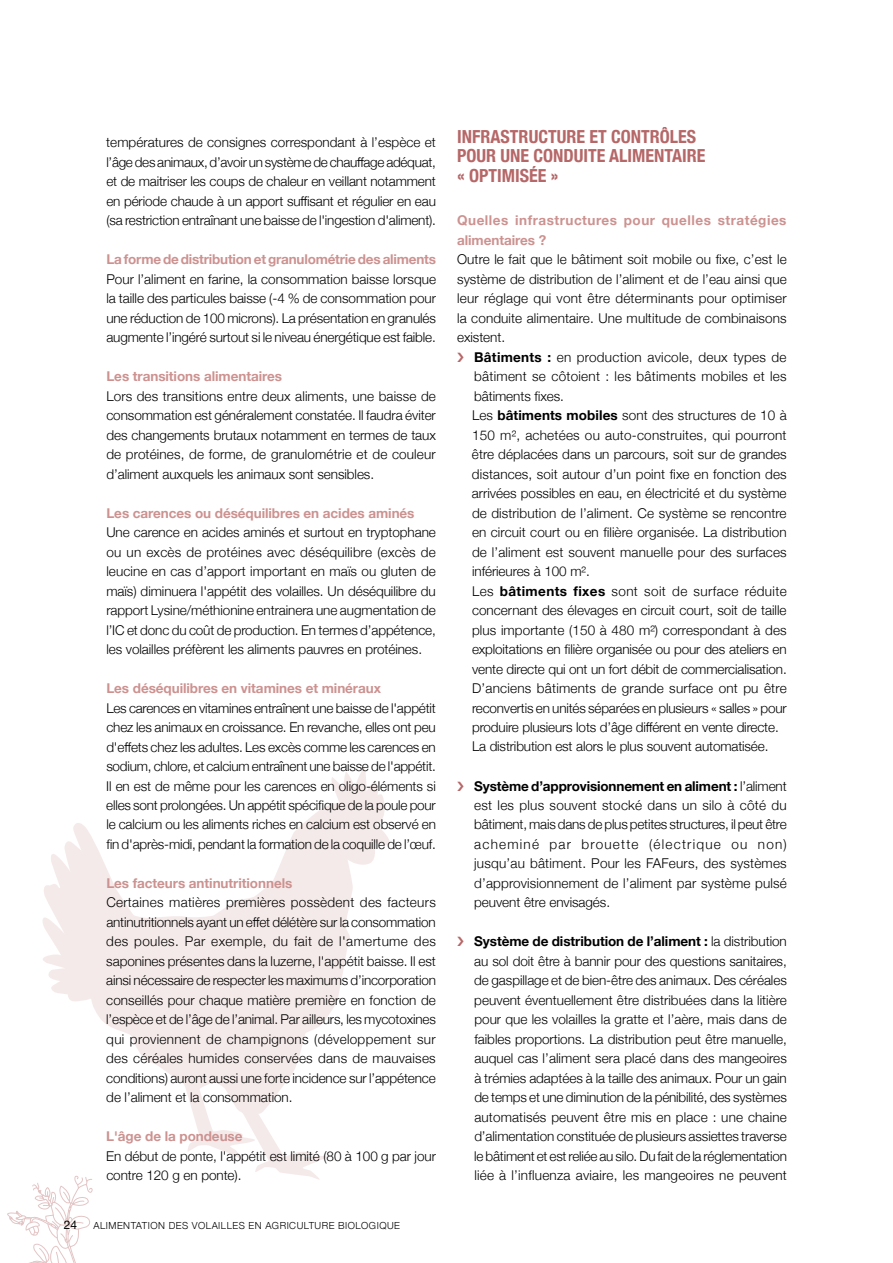
<style>
.page{position:relative;width:893px;height:1263px;background:#fff}
.page>*{position:absolute;margin:0;border:0;box-sizing:border-box;transform-origin:0 0}
.t1{font:700 condensed 18px/19.5px "Helvetica Neue";color:#b66768}
.t2{font:300 13.5px/19.5px "Helvetica Neue";letter-spacing:-.005em;color:#000;text-align:justify}
.t3{font:700 13.5px "Helvetica Neue";letter-spacing:-.005em;color:#cc9290}
.t4{font:700 13.5px/19.5px "Helvetica Neue";letter-spacing:.04em;color:#cc9290}
.t5{font:12px "Helvetica Neue";color:#000}
.t6{font:300 9.75px "Helvetica Neue";letter-spacing:.05em;color:#000}
.s1{font-weight:700}
</style>
<div class="page">
<svg style="left:7px;top:1180px;width:86px;height:83px"></svg>
<svg style="left:43px;top:768px;width:347px;height:412px"></svg>
<p class="t2" style="left:106px;top:132px;width:331px">températures de consignes correspondant à l’espèce et l’âgedes animaux, d’avoirunsystèmede chauffage adéquat, et de maitriser les coups de chaleur en veillant notamment en période chaude à un apport suffisant et régulier en eau (sa restriction entraînant une baisse de l'ingestion d'aliment).</p>
<p class="t3" style="left:106px;top:249px;width:331px">La forme de distribution et granulométrie des aliments</p>
<p class="t2" style="left:106px;top:268px;width:331px">Pour l’aliment en farine, la consommation baisse lorsque la taille des particules baisse (-4 % de consommation pour une réduction de 100 microns). La présentation en granulés augmente l’ingéré surtout si le niveau énergétique est faible.</p>
<p class="t3" style="left:106px;top:366px;width:177px">Les transitions alimentaires</p>
<p class="t2" style="left:106px;top:385px;width:331px">Lors des transitions entre deux aliments, une baisse de consommation est généralement constatée. Il faudra éviter des changements brutaux notamment en termes de taux de protéines, de forme, de granulométrie et de couleur d’aliment auxquels les animaux sont sensibles.</p>
<p class="t3" style="left:106px;top:502px;width:310px">Les carences ou déséquilibres en acides aminés</p>
<p class="t2" style="left:106px;top:522px;width:331px">Une carence en acides aminés et surtout en tryptophane ou un excès de protéines avec déséquilibre (excès de leucine en cas d’apport important en maïs ou gluten de maïs) diminuera l'appétit des volailles. Un déséquilibre du rapport Lysine/méthionine entrainera une augmentation de l’IC et donc du coût de production. En termes d’appétence, les volailles préfèrent les aliments pauvres en protéines.</p>
<p class="t3" style="left:106px;top:678px;width:276px">Les déséquilibres en vitamines et minéraux</p>
<p class="t2" style="left:106px;top:697px;width:331px">Les carences en vitamines entraînent une baisse de l'appétit chez les animaux en croissance. En revanche, elles ont peu d'effets chez les adultes. Les excès comme les carences en sodium, chlore, et calcium entraînent une baisse de l'appétit.<br>Il en est de même pour les carences en oligo-éléments si elles sont prolongées. Un appétit spécifique de la poule pour le calcium ou les aliments riches en calcium est observé en fin d'après-midi, pendant la formation de la coquille de l’œuf.</p>
<p class="t3" style="left:106px;top:872px;width:188px">Les facteurs antinutritionnels</p>
<p class="t2" style="left:106px;top:892px;width:331px">Certaines matières premières possèdent des facteurs antinutritionnels ayant un effet délétère sur la consommation des poules. Par exemple, du fait de l'amertume des saponines présentes dans la luzerne, l'appétit baisse. I l est ainsi nécessaire de respecter les maximums d’incorporation conseillés pour chaque matière première en fonction de l’espèce et de l’âge de l’animal. Par ailleurs, les mycotoxines qui proviennent de champignons (développement sur des céréales humides conservées dans de mauvaises conditions) auront aussi une forte incidence sur l’appétence de l’aliment et la consommation.</p>
<p class="t3" style="left:106px;top:1126px;width:138px">L'âge de la pondeuse</p>
<p class="t2" style="left:106px;top:1145px;width:331px">En début de ponte, l'appétit est limité (80 à 100 g par jour contre 120 g en ponte).</p>
<p class="t5" style="left:64px;top:1216px;width:15px">24</p>
<p class="t6" style="left:94px;top:1217px;width:308px">Alimentation des volailles en agriculture biologique</p>
<h1 class="t1" style="left:457px;top:125px;width:250px">INFRASTRUCTURE ET CONTRÔLES<br>POUR UNE CONDUITE ALIMENTAIRE « OPTIMISÉE »</h1>
<p class="t4" style="left:457px;top:211px;width:331px">Quelles infrastructures pour quelles stratégies alimentaires ?</p>
<p class="t2" style="left:457px;top:249px;width:331px">Outre le fait que le bâtiment soit mobile ou fixe, c’est le système de distribution de l’aliment et de l’eau ainsi que leur réglage qui vont être déterminants pour optimiser la conduite alimentaire. Une multitude de combinaisons existent.</p>
<p class="t2" style="left:472px;top:346px;width:316px;text-align:left"><span class="s1">Bâtiments :</span> en production avicole, deux types de bâtiment se côtoient : les bâtiments mobiles et les bâtiments fixes.<br>Les <span class="s1">bâtiments mobiles</span> sont des structures de 10 à 150 m², achetées ou auto-construites, qui pourront être déplacées dans un parcours, soit sur de grandes distances, soit autour d’un point fixe en fonction des arrivées possibles en eau, en électricité et du système de distribution de l’aliment. Ce système se rencontre en circuit court ou en filière organisée. La distribution de l’aliment est souvent manuelle pour des surfaces inférieures à 100 m².<br>Les <span class="s1">bâtiments fixes</span> sont soit de surface réduite concernant des élevages en circuit court, soit de taille plus importante (150 à 480 m²) correspondant à des exploitations en filière organisée ou pour des ateliers en vente directe qui ont un fort débit de commercialisation.<br>D’anciens bâtiments de grande surface ont pu être reconvertis en unités séparées en plusieurs « salles » pour produire plusieurs lots d’âge différent en vente directe.<br>La distribution est alors le plus souvent automatisée.</p>
<p class="t2" style="left:474px;top:775px;width:314px"><span class="s1">Système d’approvisionnement en aliment :</span> l’aliment est les plus souvent stocké dans un silo à côté du bâtiment, mais dans de plus petites structures, il peut être acheminé par brouette (électrique ou non) jusqu’au bâtiment. Pour les FAFeurs, des systèmes d’approvisionnement de l’aliment par système pulsé peuvent être envisagés.</p>
<p class="t2" style="left:474px;top:931px;width:314px"><span class="s1">Système de distribution de l’aliment :</span> la distribution au sol doit être à bannir pour des questions sanitaires, de gaspillage et de bien-être des animaux. Des céréales peuvent éventuellement être distribuées dans la litière pour que les volailles la gratte et l’aère, mais dans de faibles proportions. La distribution peut être manuelle, auquel cas l’aliment sera placé dans des mangeoires à trémies adaptées à la taille des animaux. Pour un gain de temps et une diminution de la pénibilité, des systèmes automatisés peuvent être mis en place : une chaine d’alimentation constituée de plusieurs assiettes traverse le bâtiment et est reliée au silo. Du fait de la réglementation liée à l’influenza aviaire, les mangeoires ne peuvent</p>
</div>
